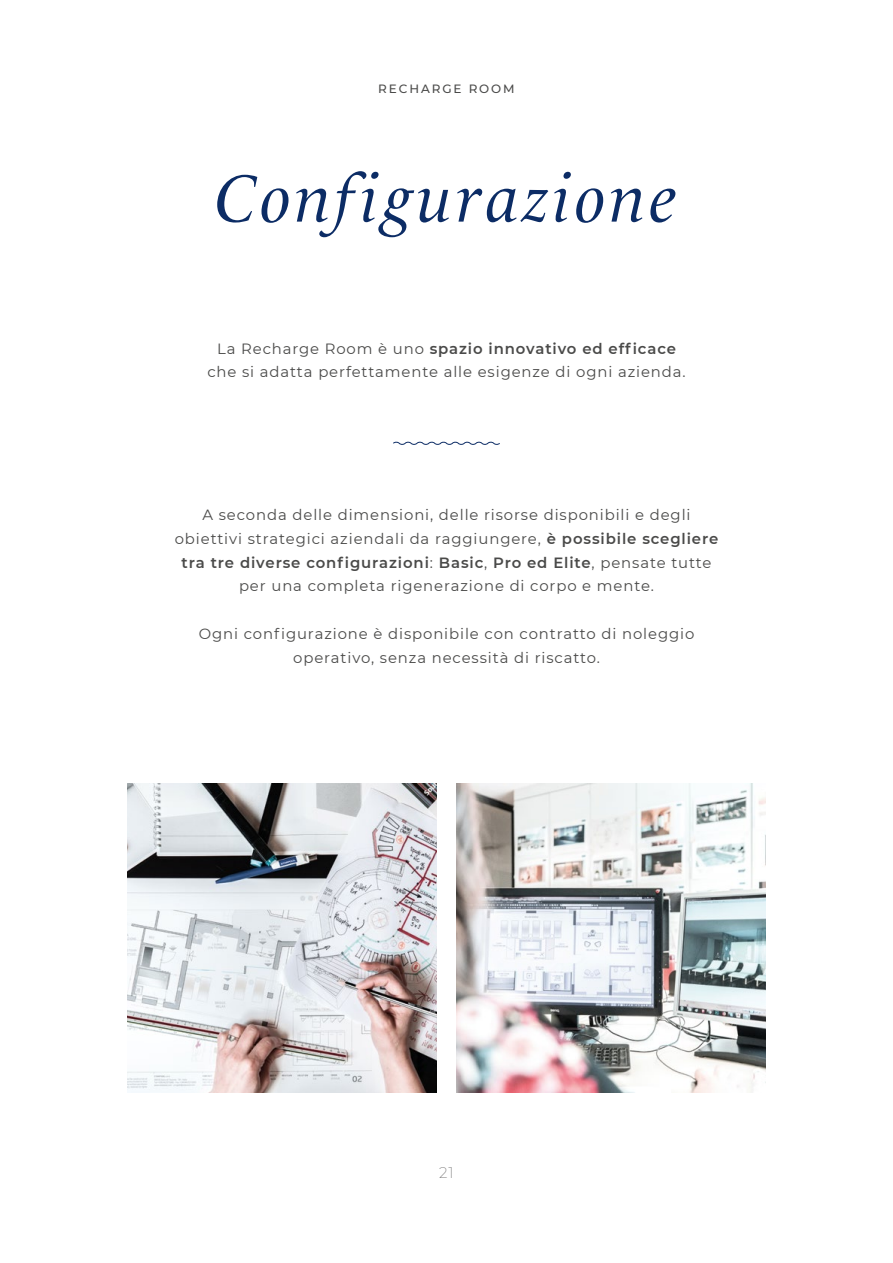
<style>
.page{position:relative;width:893px;height:1263px;background:#fff}
.page>*{position:absolute;margin:0;border:0;box-sizing:border-box;transform-origin:0 0}
.t1{font:italic 67.5px "Le Monde Livre Std";letter-spacing:.06em;color:#0c2c65}
.t2{font:200 15px "Montserrat";color:#706f6f}
.t3{font:14.85px/23.7px "Montserrat";letter-spacing:.06em;color:#4a4a49;text-align:center}
.t4{font:500 12px "Montserrat";letter-spacing:.16em;color:#4a4a49}
.s1{font-weight:600}
</style>
<div class="page">
<img style="left:457px;top:783px;width:309px;height:310px">
<img style="left:128px;top:783px;width:309px;height:310px">
<svg style="left:393px;top:441px;width:107px;height:4px"></svg>
<p class="t4" style="left:378px;top:81px;width:138px">RECHARGE ROOM</p>
<h1 class="t1" style="left:215px;top:158px;width:464px">Configurazione</h1>
<p class="t3" style="left:207px;top:336px;width:480px">La Recharge Room è uno <span class="s1">spazio innovativo ed efficace </span>che si adatta perfettamente alle esigenze di ogni azienda.</p>
<p class="t3" style="left:175px;top:502px;width:545px">A seconda delle dimensioni, delle risorse disponibili e degli obiettivi strategici aziendali da raggiungere, <span class="s1">è possibile scegliere tra tre diverse configurazioni</span>: <span class="s1">Basic</span>, <span class="s1">Pro ed Elite</span>, pensate tutte per una completa rigenerazione di corpo e mente.</p>
<p class="t3" style="left:199px;top:621px;width:497px">Ogni configurazione è disponibile con contratto di noleggio operativo, senza necessità di riscatto.</p>
<p class="t2" style="left:439px;top:1162px;width:16px">21</p>
</div>
